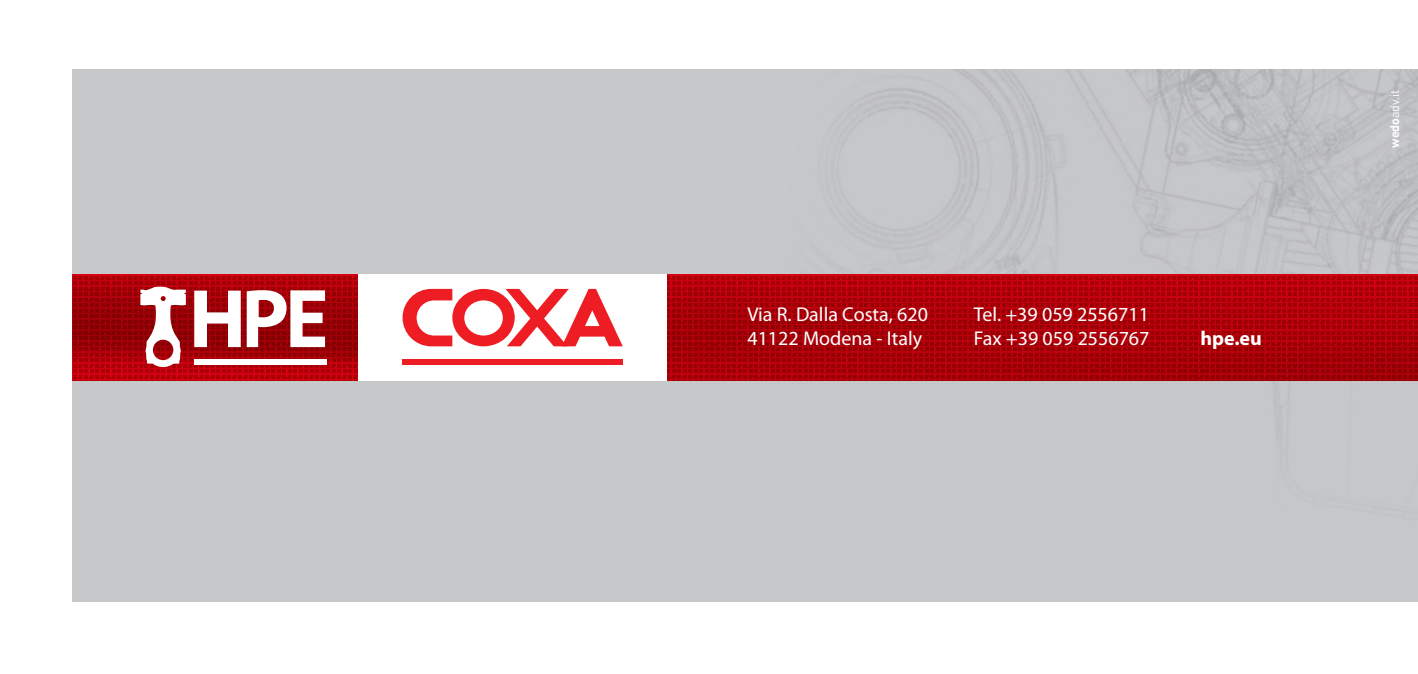
<style>
.page{position:relative;width:1418px;height:674px;background:#fff}
.page>*{position:absolute;margin:0;border:0;box-sizing:border-box;transform-origin:0 0}
.t1{font:20px/24px "Myriad Pro";color:#fff}
.t2{font:700 20px "Myriad Pro";color:#fff}
.t3{font:12.5px "DIN";color:#fff}
.s1{font-weight:700}
</style>
<div class="page">
<div style="left:72px;top:70px;width:1345px;height:531px;background:#c7c8ca"></div>
<img style="left:577px;top:70px;width:840px;height:532px">
<svg style="left:667px;top:274px;width:750px;height:107px;background:#ac0009"></svg>
<svg style="left:72px;top:274px;width:286px;height:107px;background:#aa020a"></svg>
<div style="left:358px;top:274px;width:309px;height:107px;background:#fff"></div>
<svg style="left:194px;top:290px;width:47px;height:57px;background:#d89ea1"></svg>
<svg style="left:247px;top:290px;width:78px;height:57px;background:#d5989a"></svg>
<svg style="left:140px;top:286px;width:46px;height:81px;background:#cd8083"></svg>
<div style="left:194px;top:358px;width:132px;height:6px;background:#fff"></div>
<div style="left:402px;top:359px;width:220px;height:5px;background:#ee1d23"></div>
<svg style="left:402px;top:289px;width:220px;height:57px"></svg>
<p class="t1" style="left:747px;top:303px;width:182px">Via R. Dalla Costa, 620<br>41122 Modena - Italy</p>
<p class="t1" style="left:973px;top:303px;width:177px">Tel. +39 059 2556711<br>Fax +39 059 2556767</p>
<p class="t2" style="left:1200px;top:327px;width:63px">hpe.eu</p>
<p class="t3" style="left:1386px;top:148px;width:59px;rotate:-90deg"><span class="s1">wedo</span>adv.it</p>
</div>
